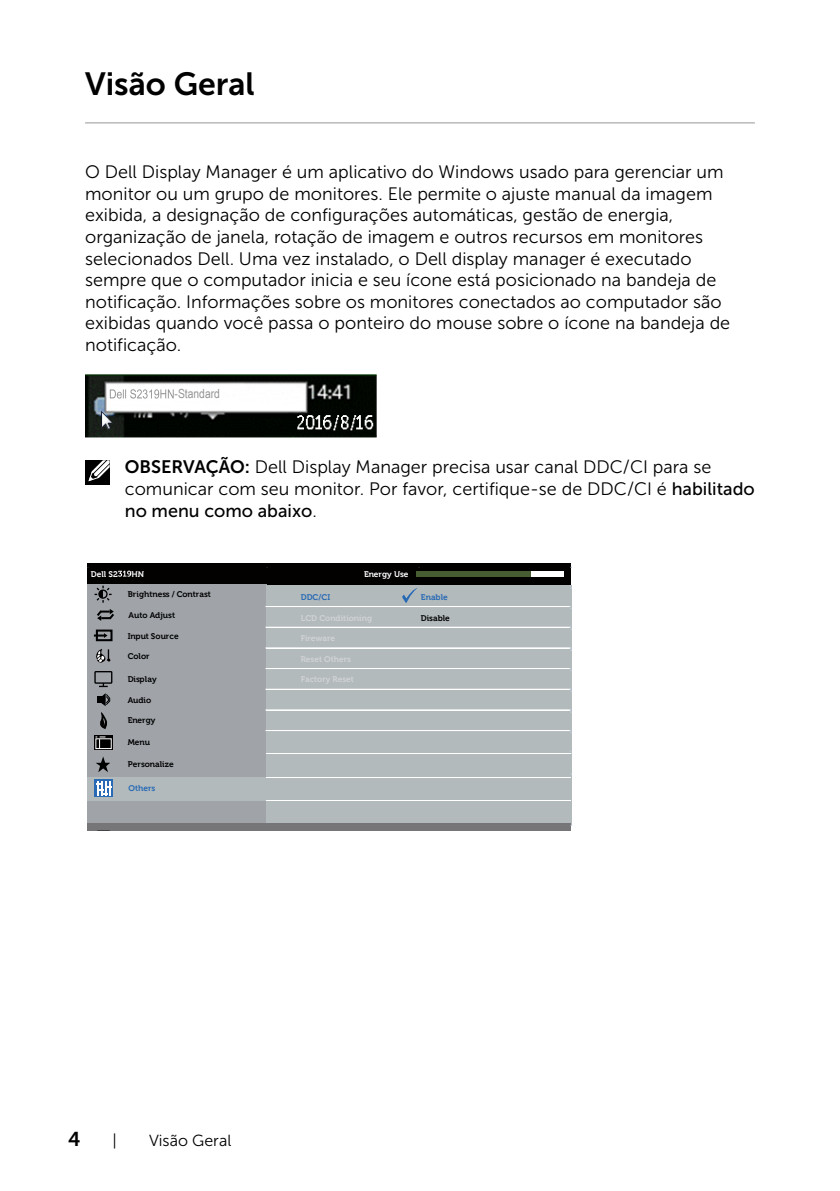
<style>
.page{position:relative;width:840px;height:1191px;background:#fff}
.page>*{position:absolute;margin:0;border:0;box-sizing:border-box;transform-origin:0 0}
.t1{font:32px "Museo Sans For Dell 700";color:#000}
.t2{font:20px "Museo Sans For Dell 700";color:#000}
.t3{font:18px/21.6px "Museo Sans For Dell 300";color:#000}
.t4{font:18px "Museo Sans For Dell 500";color:#000}
.t5{font:16px "Museo Sans For Dell 300";color:#000}
.t6{font:12.6px "Arial Narrow";color:#959595}
.t7{font:700 8.2px "Museo For Dell";color:#000}
.t8{font:700 8.2px "Museo For Dell";color:#d1d3d4}
.t9{font:700 8.2px "Museo For Dell";color:#276ab4}
.t10{font:700 8.2px "Museo For Dell";color:#fff}
.s1{font-family:"Museo Sans For Dell 700"}
.s2{font-family:"Museo Sans For Dell 500"}
.s3{font-family:"Museo Sans For Dell 300"}
</style>
<div class="page">
<hr style="left:85px;top:122px;width:669px;height:1px;background:#939598">
<img style="left:85px;top:374px;width:291px;height:63px">
<svg style="left:110px;top:389px;width:64px;height:9px"></svg>
<div style="left:85px;top:460px;width:24px;height:25px;background:#000"></div>
<svg style="left:88px;top:460px;width:22px;height:22px"></svg>
<div style="left:87px;top:563px;width:483px;height:21px;background:#030000"></div>
<div style="left:87px;top:584px;width:180px;height:239px;background:#a0a4a9"></div>
<div style="left:266px;top:585px;width:305px;height:239px;background:#b3babc"></div>
<div style="left:87px;top:823px;width:483px;height:7px;background:#767578"></div>
<svg style="left:118px;top:570px;width:13px;height:6px"></svg>
<div style="left:416px;top:572px;width:147px;height:5px;background:#fff"></div>
<div style="left:416px;top:572px;width:115px;height:5px;background:#475c31"></div>
<svg style="left:94px;top:585px;width:17px;height:17px"></svg>
<div style="left:96px;top:629px;width:16px;height:12px;border:2px solid #000"></div>
<svg style="left:94px;top:633px;width:13px;height:5px"></svg>
<svg style="left:96px;top:756px;width:14px;height:16px"></svg>
<svg style="left:94px;top:735px;width:19px;height:15px"></svg>
<div style="left:95px;top:738px;width:16px;height:11px;border:1px solid #fff"></div>
<svg style="left:95px;top:736px;width:10px;height:12px"></svg>
<div style="left:94px;top:671px;width:18px;height:13px;border:1px solid #000"></div>
<svg style="left:99px;top:683px;width:9px;height:4px"></svg>
<hr style="left:266px;top:606px;width:304px;height:1px;background:#fff">
<hr style="left:266px;top:627px;width:304px;height:1px;background:#fff">
<hr style="left:266px;top:647px;width:304px;height:1px;background:#fff">
<hr style="left:266px;top:648px;width:304px;height:1px;background:#fff">
<hr style="left:266px;top:668px;width:304px;height:1px;background:#fff">
<hr style="left:266px;top:689px;width:304px;height:1px;background:#fff">
<hr style="left:266px;top:709px;width:304px;height:1px;background:#fff">
<hr style="left:266px;top:710px;width:304px;height:1px;background:#fff">
<hr style="left:266px;top:730px;width:304px;height:1px;background:#fff">
<hr style="left:266px;top:753px;width:304px;height:1px;background:#fff">
<svg style="left:100px;top:712px;width:7px;height:17px"></svg>
<svg style="left:94px;top:830px;width:19px;height:1px"></svg>
<svg style="left:96px;top:649px;width:14px;height:14px"></svg>
<hr style="left:266px;top:777px;width:304px;height:1px;background:#fff">
<svg style="left:97px;top:693px;width:13px;height:13px"></svg>
<svg style="left:97px;top:609px;width:17px;height:12px"></svg>
<div style="left:87px;top:777px;width:179px;height:23px;background:#b3babc"></div>
<svg style="left:95px;top:779px;width:18px;height:18px"></svg>
<svg style="left:96px;top:781px;width:16px;height:14px"></svg>
<svg style="left:402px;top:588px;width:15px;height:15px"></svg>
<hr style="left:266px;top:800px;width:304px;height:1px;background:#fff">
<h1 class="t1" style="left:85px;top:66px;width:171px">Visão Geral</h1>
<p class="t3" style="left:85px;top:161px;width:646px">O Dell Display Manager é um aplicativo do Windows usado para gerenciar um monitor ou um grupo de monitores. Ele permite o ajuste manual da imagem exibida, a designação de configurações automáticas, gestão de energia, organização de janela, rotação de imagem e outros recursos em monitores selecionados Dell. Uma vez instalado, o Dell display manager é executado sempre que o computador inicia e seu ícone está posicionado na bandeja de notificação. Informações sobre os monitores conectados ao computador são exibidas quando você passa o ponteiro do mouse sobre o ícone na bandeja de notificação.</p>
<p class="t6" style="left:174px;top:385px;width:47px">-Standard</p>
<p class="t3" style="left:125px;top:456px;width:631px"><span class="s1">OBSERVAÇÃO:</span> Dell Display Manager precisa usar canal DDC/CI para se comunicar com seu monitor. Por favor, certifique-se de DDC/CI é <span class="s2">habilitado</span></p>
<p class="t4" style="left:125px;top:500px;width:193px">no menu como abaixo<span class="s3">.</span></p>
<p class="t10" style="left:91px;top:569px;width:28px">Dell S2</p>
<p class="t10" style="left:131px;top:569px;width:14px">HN</p>
<p class="t10" style="left:364px;top:569px;width:46px">Energy Use</p>
<p class="t7" style="left:128px;top:590px;width:84px">Brightness / Contrast</p>
<p class="t7" style="left:128px;top:611px;width:48px">Auto Adjust</p>
<p class="t7" style="left:128px;top:631px;width:52px">Input Source</p>
<p class="t7" style="left:128px;top:674px;width:30px">Display</p>
<p class="t7" style="left:128px;top:716px;width:29px">Energy</p>
<p class="t7" style="left:128px;top:737px;width:24px">Menu</p>
<p class="t7" style="left:128px;top:760px;width:47px">Personalize</p>
<p class="t7" style="left:128px;top:652px;width:23px">Color</p>
<p class="t7" style="left:128px;top:695px;width:25px">Audio</p>
<p class="t9" style="left:128px;top:783px;width:29px">Others</p>
<p class="t9" style="left:300px;top:592px;width:31px">DDC/CI</p>
<p class="t8" style="left:300px;top:613px;width:73px">LCD Conditioning</p>
<p class="t8" style="left:300px;top:654px;width:52px">Reset Others</p>
<p class="t8" style="left:300px;top:674px;width:55px">Factory Reset</p>
<p class="t8" style="left:300px;top:633px;width:36px">Fireware</p>
<p class="t9" style="left:420px;top:592px;width:28px">Enable</p>
<p class="t7" style="left:420px;top:613px;width:30px">Disable</p>
<p class="t2" style="left:68px;top:1127px;width:14px">4</p>
<p class="t5" style="left:112px;top:1131px;width:6px">|</p>
<p class="t5" style="left:149px;top:1131px;width:84px">Visão Geral</p>
</div>
